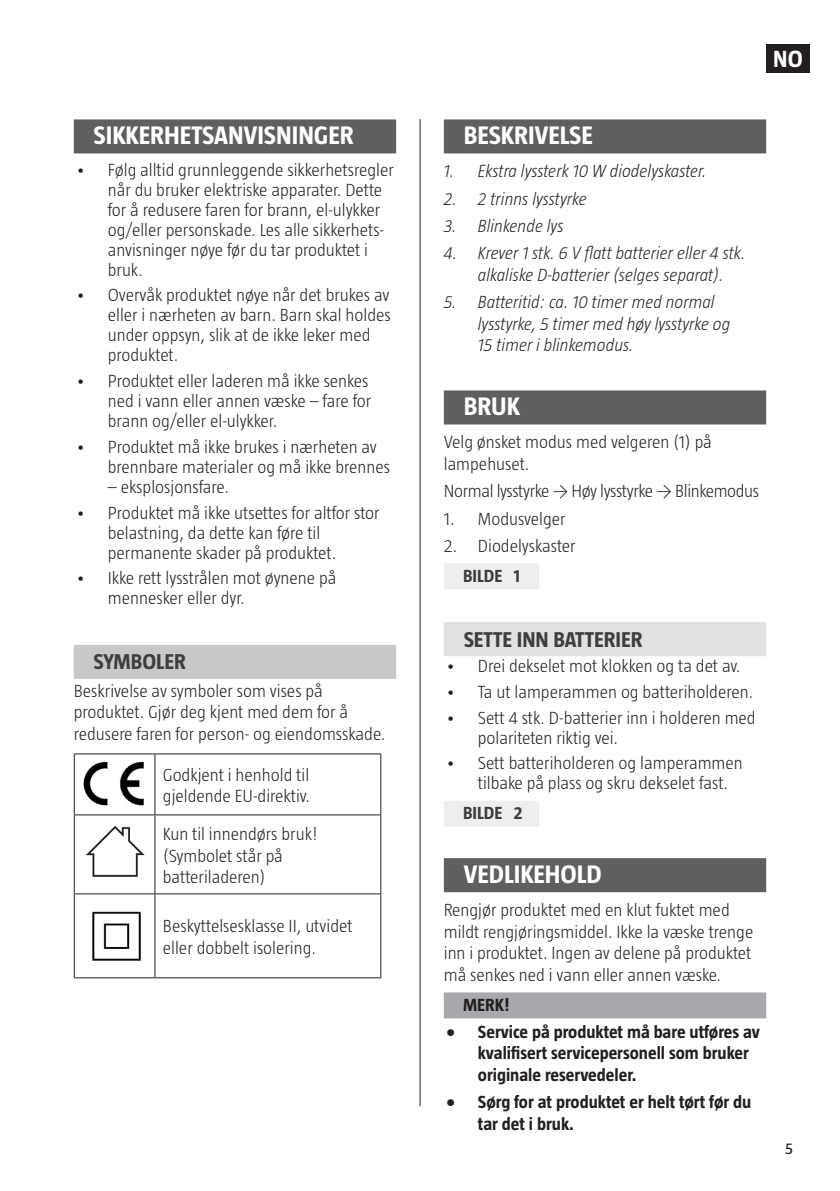
<style>
.page{position:relative;width:840px;height:1191px;background:#fff}
.page>*{position:absolute;margin:0;border:0;box-sizing:border-box;transform-origin:0 0}
.Rubrik{font:700 26px "Taz";color:#fff}
.t1{font:700 24px "Taz";color:#fff}
.Liten_rubrik{font:700 22px "Taz";color:#3e3e3f}
.Underrubrik{font:700 22px "Taz";color:#3e3e3f}
.Brödtext{font:300 18px/20px "Taz";color:#231f20}
.t2{font:italic 300 18px/21.6px "Taz";color:#231f20}
.OBS__NO{font:700 18px/21.6px "Taz";color:#231f20}
.Brödtext-2{font:300 18px "Taz";letter-spacing:-.02em;color:#231f20}
.t3{font:700 18px "Taz";color:#3e3e3f}
.t4{font:16px "Taz";color:#231f20}
</style>
<div class="page">
<div style="left:765px;top:44px;width:43px;height:28px;background:#231f20"></div>
<hr style="left:419px;top:119px;width:1px;height:987px;background:#231f20">
<div style="left:443px;top:119px;width:322px;height:34px;background:#5f5f62"></div>
<div style="left:443px;top:390px;width:322px;height:34px;background:#5f5f62"></div>
<div style="left:443px;top:563px;width:96px;height:26px;background:#eeeeef"></div>
<div style="left:443px;top:622px;width:322px;height:34px;background:#e0e1e3"></div>
<div style="left:443px;top:801px;width:96px;height:26px;background:#eeeeef"></div>
<div style="left:443px;top:858px;width:322px;height:34px;background:#5f5f62"></div>
<div style="left:443px;top:992px;width:322px;height:26px;background:#a8a9ad"></div>
<div style="left:74px;top:119px;width:322px;height:34px;background:#5f5f62"></div>
<div style="left:74px;top:645px;width:322px;height:34px;background:#c7c8ca"></div>
<hr style="left:74px;top:753px;width:81px;height:1px;background:#231f20">
<hr style="left:155px;top:753px;width:226px;height:1px;background:#231f20">
<hr style="left:74px;top:814px;width:81px;height:1px;background:#231f20">
<hr style="left:74px;top:815px;width:1px;height:78px;background:#231f20">
<hr style="left:155px;top:814px;width:226px;height:1px;background:#231f20">
<hr style="left:154px;top:815px;width:1px;height:78px;background:#231f20">
<hr style="left:380px;top:815px;width:1px;height:78px;background:#231f20">
<hr style="left:74px;top:754px;width:1px;height:60px;background:#231f20">
<hr style="left:154px;top:754px;width:1px;height:60px;background:#231f20">
<hr style="left:380px;top:754px;width:1px;height:60px;background:#231f20">
<hr style="left:74px;top:893px;width:81px;height:1px;background:#231f20">
<hr style="left:74px;top:894px;width:1px;height:83px;background:#231f20">
<hr style="left:155px;top:893px;width:226px;height:1px;background:#231f20">
<hr style="left:154px;top:894px;width:1px;height:83px;background:#231f20">
<hr style="left:380px;top:894px;width:1px;height:83px;background:#231f20">
<hr style="left:74px;top:977px;width:81px;height:1px;background:#231f20">
<hr style="left:155px;top:977px;width:226px;height:1px;background:#231f20">
<img style="left:84px;top:762px;width:60px;height:43px">
<img style="left:86px;top:825px;width:59px;height:52px">
<img style="left:92px;top:911px;width:49px;height:50px">
<p class="Rubrik" style="left:94px;top:121px;width:261px">SIKKERHETSANVISNINGER</p>
<p class="Brödtext" style="left:108px;top:159px;width:287px;text-indent:-32px">• Følg alltid grunnleggende sikkerhetsregler når du bruker elektriske apparater. Dette for å redusere faren for brann, el-ulykker og/eller personskade. Les alle sikkerhets&shy;anvisninger nøye før du tar produktet i bruk.</p>
<p class="Brödtext" style="left:108px;top:285px;width:284px;text-indent:-32px">• Overvåk produktet nøye når det brukes av eller i nærheten av barn. Barn skal holdes under oppsyn, slik at de ikke leker med produktet.</p>
<p class="Brödtext" style="left:108px;top:371px;width:265px;text-indent:-32px">• Produktet eller laderen må ikke senkes ned i vann eller annen væske – fare for brann og/eller el-ulykker.</p>
<p class="Brödtext" style="left:108px;top:436px;width:283px;text-indent:-32px">• Produktet må ikke brukes i nærheten av brennbare materialer og må ikke brennes</p>
<p class="Brödtext" style="left:108px;top:476px;width:123px">– eksplosjonsfare.</p>
<p class="Brödtext" style="left:108px;top:502px;width:273px;text-indent:-32px">• Produktet må ikke utsettes for altfor stor belastning, da dette kan føre til permanente skader på produktet.</p>
<p class="Brödtext" style="left:108px;top:568px;width:230px;text-indent:-32px">• Ikke rett lysstrålen mot øynene på mennesker eller dyr.</p>
<p class="Underrubrik" style="left:94px;top:649px;width:94px">SYMBOLER</p>
<p class="Brödtext" style="left:74px;top:679px;width:313px;line-height:21.6px">Beskrivelse av symboler som vises på produktet. Gjør deg kjent med dem for å redusere faren for person- og eiendomsskade.</p>
<p class="Brödtext" style="left:163px;top:763px;width:148px;line-height:21.6px">Godkjent i henhold til gjeldende EU-direktiv.</p>
<p class="Brödtext" style="left:163px;top:823px;width:156px;line-height:21.6px">Kun til innendørs bruk! (Symbolet står på batteriladeren)</p>
<p class="Brödtext" style="left:163px;top:915px;width:191px;line-height:21.6px">Beskyttelsesklasse II, utvidet eller dobbelt isolering.</p>
<h2 class="t1" style="left:772px;top:45px;width:31px">NO</h2>
<p class="Rubrik" style="left:463px;top:121px;width:130px">BESKRIVELSE</p>
<p class="t2" style="left:443px;top:160px;width:264px">1. Ekstra lyssterk 10 W diodelyskaster.</p>
<p class="t2" style="left:443px;top:187px;width:144px">2. 2 trinns lysstyrke</p>
<p class="t2" style="left:443px;top:215px;width:121px">3. Blinkende lys</p>
<p class="t2" style="left:477px;top:242px;width:269px;text-indent:-34px">4. Krever 1 stk. 6 V flatt batterier eller 4 stk. alkaliske D-batterier (selges separat).</p>
<p class="t2" style="left:477px;top:291px;width:254px;text-indent:-34px">5. Batteritid: ca. 10 timer med normal lysstyrke, 5 timer med høy lysstyrke og<br>15 timer i blinkemodus.</p>
<p class="Rubrik" style="left:463px;top:392px;width:58px">BRUK</p>
<p class="Brödtext" style="left:443px;top:431px;width:269px;line-height:21.6px">Velg ønsket modus med velgeren (1) på lampehuset.</p>
<p class="Brödtext-2" style="left:443px;top:481px;width:317px">Normal lysstyrke → Høy lysstyrke → Blinkemodus</p>
<p class="Brödtext" style="left:443px;top:508px;width:123px">1. Modusvelger</p>
<p class="Brödtext" style="left:443px;top:535px;width:133px">2. Diodelyskaster</p>
<p class="t3" style="left:463px;top:565px;width:59px">BILDE 1</p>
<p class="Liten_rubrik" style="left:463px;top:627px;width:180px">SETTE INN BATTERIER</p>
<p class="Brödtext" style="left:445px;top:656px;width:296px">• Drei dekselet mot klokken og ta det av.</p>
<p class="Brödtext" style="left:445px;top:681px;width:309px">• Ta ut lamperammen og batteriholderen.</p>
<p class="Brödtext" style="left:477px;top:707px;width:279px;text-indent:-32px">• Sett 4 stk. D-batterier inn i holderen med polariteten riktig vei.</p>
<p class="Brödtext" style="left:477px;top:753px;width:266px;text-indent:-32px">• Sett batteriholderen og lamperammen tilbake på plass og skru dekselet fast.</p>
<p class="t3" style="left:463px;top:802px;width:61px">BILDE 2</p>
<p class="Rubrik" style="left:463px;top:859px;width:140px">VEDLIKEHOLD</p>
<p class="Brödtext" style="left:443px;top:899px;width:311px;line-height:21.6px">Rengjør produktet med en klut fuktet med mildt rengjøringsmiddel. Ikke la væske trenge inn i produktet. Ingen av delene på produktet må senkes ned i vann eller annen væske.</p>
<p class="OBS__NO" style="left:463px;top:993px;width:48px">MERK!</p>
<p class="OBS__NO" style="left:477px;top:1020px;width:283px;text-indent:-32px">• Service på produktet må bare utføres av kvalifisert servicepersonell som bruker originale reservedeler.</p>
<p class="OBS__NO" style="left:477px;top:1091px;width:275px;text-indent:-32px">• Sørg for at produktet er helt tørt før du tar det i bruk.</p>
<p class="t4" style="left:784px;top:1139px;width:9px">5</p>
</div>
